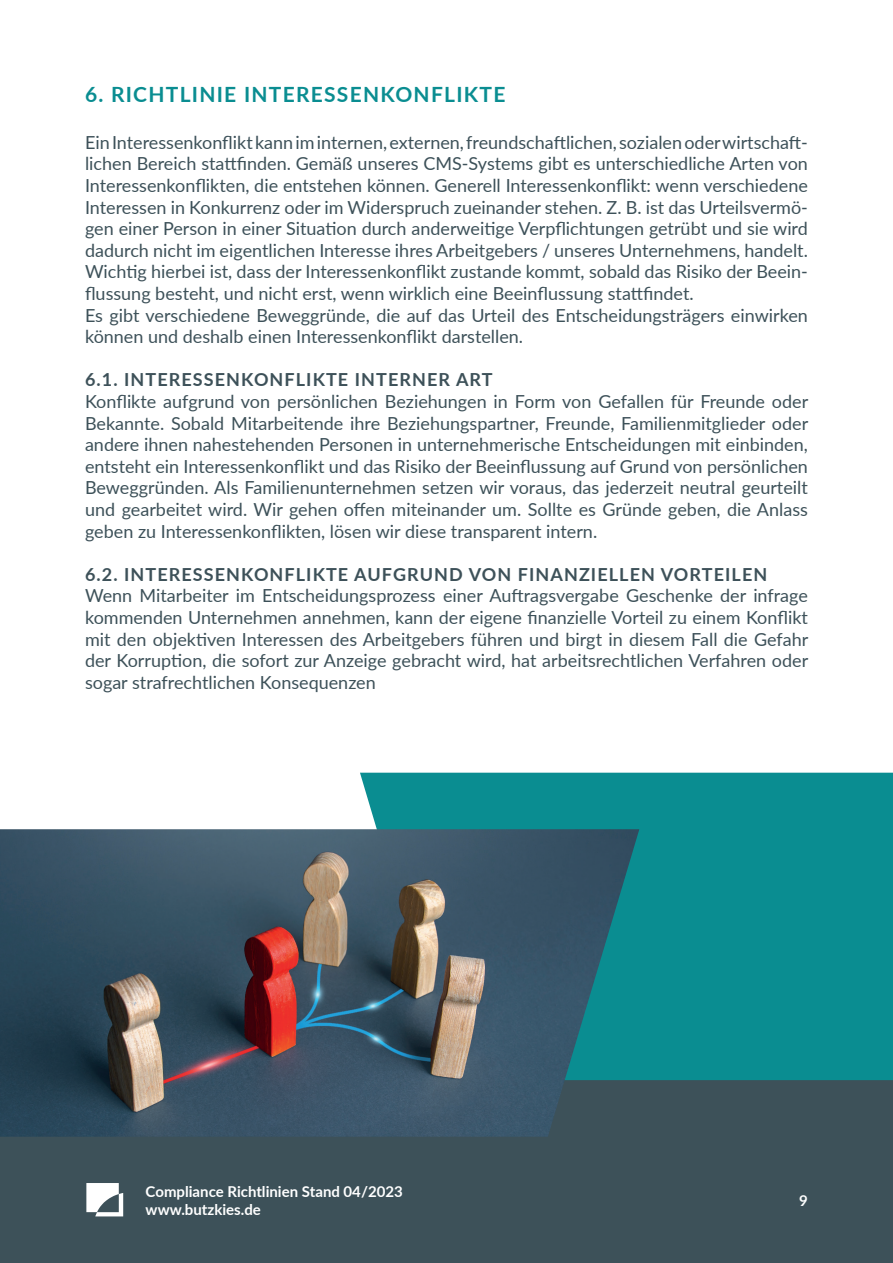
<style>
.page{position:relative;width:893px;height:1263px;background:#fff}
.page>*{position:absolute;margin:0;border:0;box-sizing:border-box;transform-origin:0 0}
.t1{font:700 21px "Lato";letter-spacing:.06em;color:#0a8d91}
.t2{font:18px/21.6px "Lato";color:#3d5159;text-align:justify}
.t3{font:700 18px "Lato";letter-spacing:.06em;color:#3d5159}
.t4{font:700 15px/18px "Lato";color:#fff}
</style>
<div class="page">
<div style="left:0;top:1080px;width:893px;height:183px;background:#3d5159"></div>
<div style="left:360px;top:773px;width:533px;height:307px;background:#0a8d91"></div>
<svg style="left:86px;top:1183px;width:37px;height:33px"></svg>
<img style="left:0;top:829px;width:639px;height:308px">
<p class="t1" style="left:85px;top:79px;width:422px">6. RICHTLINIE INTERESSENKONFLIKTE</p>
<p class="t2" style="left:85px;top:131px;width:724px;text-align:left">Ein Interessenkonflikt kann iminternen, externen, freundschaftlichen, sozialenoderwirtschaft&shy;lichen Bereich stattfinden. Gemäß unseres CMS-Systems gibt es unterschiedliche Arten von Interessenkonflikten, die entstehen können. Generell Interessenkonflikt: wenn verschiedene Interessen in Konkurrenz oder im Widerspruch zueinander stehen. Z. B. ist das Urteilsvermö&shy;gen einer Person in einer Situation durch anderweitige Verpflichtungen getrübt und sie wird dadurch nicht im eigentlichen Interesse ihres Arbeitgebers / unseres Unternehmens, handelt.<br>Wichtig hierbei ist, dass der Interessenkonflikt zustande kommt, sobald das Risiko der Beein&shy;flussung besteht, und nicht erst, wenn wirklich eine Beeinflussung stattfindet.<br>Es gibt verschiedene Beweggründe, die auf das Urteil des Entscheidungsträgers einwirken können und deshalb einen Interessenkonflikt darstellen.</p>
<p class="t3" style="left:85px;top:367px;width:409px">6.1. INTERESSENKONFLIKTE INTERNER ART</p>
<p class="t2" style="left:85px;top:390px;width:725px">Konflikte aufgrund von persönlichen Beziehungen in Form von Gefallen für Freunde oder Bekannte. Sobald Mitarbeitende ihre Beziehungspartner, Freunde, Familienmitglieder oder andere ihnen nahestehenden Personen in unternehmerische Entscheidungen mit einbinden, entsteht ein Interessenkonflikt und das Risiko der Beeinflussung auf Grund von persönlichen Beweggründen. Als Familienunternehmen setzen wir voraus, das jederzeit neutral geurteilt und gearbeitet wird. Wir gehen offen miteinander um. Sollte es Gründe geben, die Anlass geben zu Interessenkonflikten, lösen wir diese transparent intern.</p>
<p class="t3" style="left:85px;top:561px;width:684px">6.2. INTERESSENKONFLIKTE AUFGRUND VON FINANZIELLEN VORTEILEN</p>
<p class="t2" style="left:85px;top:584px;width:725px">Wenn Mitarbeiter im Entscheidungsprozess einer Auftragsvergabe Geschenke der infrage kommenden Unternehmen annehmen, kann der eigene finanzielle Vorteil zu einem Konflikt mit den objektiven Interessen des Arbeitgebers führen und birgt in diesem Fall die Gefahr der Korruption, die sofort zur Anzeige gebracht wird, hat arbeitsrechtlichen Verfahren oder sogar strafrechtlichen Konsequenzen</p>
<p class="t4" style="left:146px;top:1182px;width:259px">Compliance Richtlinien Stand 04/2023 www.butzkies.de</p>
<p class="t4" style="left:799px;top:1191px;width:10px">9</p>
</div>
